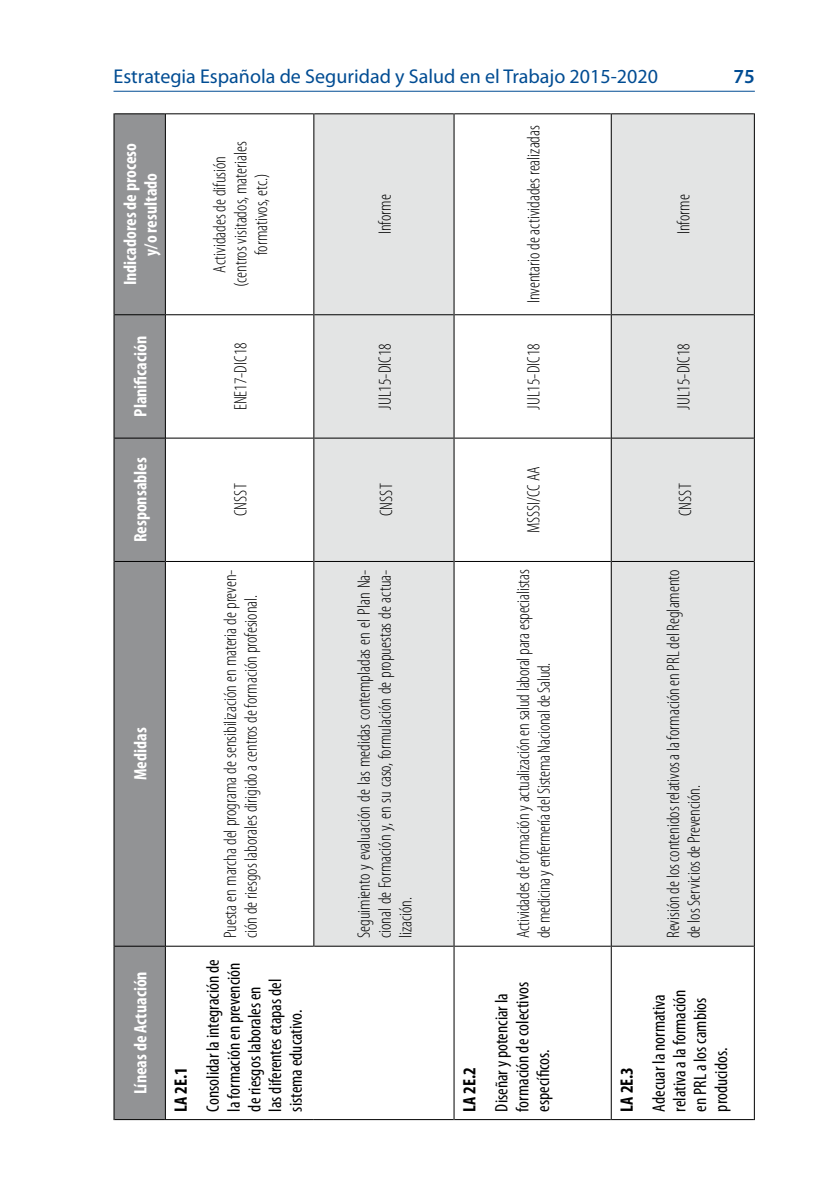
<style>
.page{position:relative;width:840px;height:1191px;background:#fff}
.page>*{position:absolute;margin:0;border:0;box-sizing:border-box;transform-origin:0 0}
.t1{font:20px "Myriad Pro";color:#004c93}
.t2{font:600 20px "Myriad Pro";color:#004c93}
.t3{font:300 condensed 18px/20.6px "Myriad Pro";color:#000}
.t4{font:condensed 18px/32px "Myriad Pro";color:#000}
.t5{font:700 condensed 18px "Myriad Pro";color:#fff}
.s1{font-weight:700}
</style>
<div class="page">
<hr style="left:113px;top:91px;width:641px;height:1px;background:#004c93">
<div style="left:114px;top:114px;width:51px;height:1005px;background:#929395"></div>
<svg style="left:314px;top:114px;width:439px;height:831px;fill:#e3e4e4"></svg>
<hr style="left:166px;top:1119px;width:148px;height:1px;background:#000">
<hr style="left:314px;top:1119px;width:139px;height:1px;background:#000">
<hr style="left:166px;top:945px;width:147px;height:1px;background:#000">
<hr style="left:166px;top:561px;width:147px;height:1px;background:#000">
<hr style="left:166px;top:437px;width:147px;height:1px;background:#000">
<hr style="left:166px;top:314px;width:147px;height:1px;background:#000">
<hr style="left:166px;top:113px;width:147px;height:1px;background:#000">
<hr style="left:313px;top:561px;width:1px;height:385px;background:#000">
<hr style="left:314px;top:945px;width:139px;height:1px;background:#000">
<hr style="left:313px;top:438px;width:1px;height:123px;background:#000">
<hr style="left:314px;top:561px;width:139px;height:1px;background:#000">
<hr style="left:313px;top:315px;width:1px;height:123px;background:#000">
<hr style="left:314px;top:437px;width:139px;height:1px;background:#000">
<hr style="left:313px;top:113px;width:1px;height:202px;background:#000">
<hr style="left:314px;top:314px;width:139px;height:1px;background:#000">
<hr style="left:314px;top:113px;width:139px;height:1px;background:#000">
<hr style="left:453px;top:946px;width:1px;height:174px;background:#000">
<hr style="left:454px;top:1119px;width:156px;height:1px;background:#000">
<hr style="left:453px;top:561px;width:1px;height:385px;background:#000">
<hr style="left:454px;top:945px;width:156px;height:1px;background:#000">
<hr style="left:453px;top:438px;width:1px;height:123px;background:#000">
<hr style="left:454px;top:561px;width:156px;height:1px;background:#000">
<hr style="left:453px;top:315px;width:1px;height:123px;background:#000">
<hr style="left:454px;top:437px;width:156px;height:1px;background:#000">
<hr style="left:453px;top:113px;width:1px;height:202px;background:#000">
<hr style="left:454px;top:314px;width:156px;height:1px;background:#000">
<hr style="left:454px;top:113px;width:156px;height:1px;background:#000">
<hr style="left:610px;top:946px;width:1px;height:174px;background:#000">
<hr style="left:611px;top:1119px;width:142px;height:1px;background:#000">
<hr style="left:610px;top:561px;width:1px;height:385px;background:#000">
<hr style="left:611px;top:945px;width:142px;height:1px;background:#000">
<hr style="left:610px;top:438px;width:1px;height:123px;background:#000">
<hr style="left:611px;top:561px;width:142px;height:1px;background:#000">
<hr style="left:610px;top:315px;width:1px;height:123px;background:#000">
<hr style="left:611px;top:437px;width:142px;height:1px;background:#000">
<hr style="left:610px;top:113px;width:1px;height:202px;background:#000">
<hr style="left:611px;top:314px;width:142px;height:1px;background:#000">
<hr style="left:611px;top:113px;width:142px;height:1px;background:#000">
<hr style="left:753px;top:946px;width:1px;height:174px;background:#000">
<hr style="left:753px;top:561px;width:1px;height:385px;background:#000">
<hr style="left:753px;top:438px;width:1px;height:123px;background:#000">
<hr style="left:753px;top:315px;width:1px;height:123px;background:#000">
<hr style="left:753px;top:113px;width:1px;height:202px;background:#000">
<hr style="left:113px;top:946px;width:1px;height:174px;background:#000">
<hr style="left:114px;top:1119px;width:51px;height:1px;background:#000">
<hr style="left:113px;top:561px;width:1px;height:385px;background:#000">
<hr style="left:114px;top:945px;width:51px;height:1px;background:#000">
<hr style="left:113px;top:438px;width:1px;height:123px;background:#000">
<hr style="left:114px;top:561px;width:51px;height:1px;background:#000">
<hr style="left:113px;top:315px;width:1px;height:123px;background:#000">
<hr style="left:114px;top:437px;width:51px;height:1px;background:#000">
<hr style="left:113px;top:113px;width:1px;height:202px;background:#000">
<hr style="left:114px;top:314px;width:51px;height:1px;background:#000">
<hr style="left:114px;top:113px;width:51px;height:1px;background:#000">
<hr style="left:165px;top:946px;width:1px;height:174px;background:#000">
<hr style="left:165px;top:561px;width:1px;height:385px;background:#000">
<hr style="left:165px;top:438px;width:1px;height:123px;background:#000">
<hr style="left:165px;top:315px;width:1px;height:123px;background:#000">
<hr style="left:165px;top:113px;width:1px;height:202px;background:#000">
<p class="t1" style="left:113px;top:65px;width:545px">Estrategia Española de Seguridad y Salud en el Trabajo 2015-2020</p>
<p class="t2" style="left:733px;top:65px;width:23px">75</p>
<p class="t5" style="left:120px;top:285px;width:144px;rotate:-90deg">Indicadores de proceso</p>
<p class="t5" style="left:141px;top:255px;width:84px;rotate:-90deg">y/o resultado</p>
<p class="t3" style="left:210px;top:273px;width:118px;rotate:-90deg">Actividades de difusión</p>
<p class="t3" style="left:230px;top:287px;width:147px;rotate:-90deg">(centros visitados, materiales</p>
<p class="t3" style="left:251px;top:255px;width:83px;rotate:-90deg">formativos, etc.)</p>
<p class="t5" style="left:130px;top:417px;width:82px;rotate:-90deg">Planificación</p>
<p class="t5" style="left:130px;top:542px;width:86px;rotate:-90deg">Responsables</p>
<p class="t5" style="left:130px;top:780px;width:54px;rotate:-90deg">Medidas</p>
<p class="t5" style="left:130px;top:1094px;width:124px;rotate:-90deg">Líneas de Actuación</p>
<p class="t3" style="left:230px;top:410px;width:69px;rotate:-90deg">ENE17-DIC18</p>
<p class="t3" style="left:230px;top:516px;width:34px;rotate:-90deg">CNSST</p>
<p class="t3" style="left:220px;top:938px;width:370px;rotate:-90deg">Puesta en marcha del programa de sensibilización en materia de preven-</p>
<p class="t3" style="left:241px;top:938px;width:345px;rotate:-90deg">ción de riesgos laborales dirigido a centros de formación profesional.</p>
<p class="t4" style="left:165px;top:1111px;width:154px;rotate:-90deg"><span class="s1">LA 2E.1<br></span>Consolidar la integración de</p>
<p class="t4" style="left:218px;top:1111px;width:151px;rotate:-90deg">la formación en prevención</p>
<p class="t4" style="left:265px;top:1111px;width:134px;line-height:20.6px;rotate:-90deg">las diferentes etapas del sistema educativo.</p>
<p class="t4" style="left:239px;top:1111px;width:126px;rotate:-90deg">de riesgos laborales en</p>
<p class="t3" style="left:374px;top:234px;width:41px;rotate:-90deg">Informe</p>
<p class="t3" style="left:374px;top:409px;width:68px;rotate:-90deg">JUL15-DIC18</p>
<p class="t3" style="left:376px;top:516px;width:34px;rotate:-90deg">CNSST</p>
<p class="t3" style="left:354px;top:938px;width:370px;rotate:-90deg">Seguimiento y evaluación de las medidas contempladas en el Plan Na&shy;cional de Formación y, en su caso, formulación de propuestas de actua-</p>
<p class="t3" style="left:395px;top:938px;width:43px;rotate:-90deg">lización.</p>
<p class="t3" style="left:523px;top:303px;width:180px;rotate:-90deg">Inventario de actividades realizadas</p>
<p class="t3" style="left:523px;top:409px;width:68px;rotate:-90deg">JUL15-DIC18</p>
<p class="t3" style="left:523px;top:533px;width:69px;rotate:-90deg">MSSSI/CC AA</p>
<p class="t3" style="left:513px;top:938px;width:370px;rotate:-90deg">Actividades de formación y actualización en salud laboral para especialistas</p>
<p class="t3" style="left:533px;top:938px;width:277px;rotate:-90deg">de medicina y enfermería del Sistema Nacional de Salud.</p>
<p class="t4" style="left:453px;top:1111px;width:120px;rotate:-90deg"><span class="s1">LA 2E.2<br></span>Diseñar y potenciar la</p>
<p class="t4" style="left:506px;top:1111px;width:131px;rotate:-90deg">formación de colectivos</p>
<p class="t4" style="left:527px;top:1111px;width:64px;rotate:-90deg">específicos.</p>
<p class="t3" style="left:673px;top:234px;width:41px;rotate:-90deg">Informe</p>
<p class="t3" style="left:673px;top:409px;width:68px;rotate:-90deg">JUL15-DIC18</p>
<p class="t3" style="left:674px;top:516px;width:34px;rotate:-90deg">CNSST</p>
<p class="t3" style="left:663px;top:938px;width:370px;rotate:-90deg">Revisión de los contenidos relativos a la formación en PRL del Reglamento</p>
<p class="t3" style="left:683px;top:938px;width:155px;rotate:-90deg">de los Servicios de Prevención.</p>
<p class="t4" style="left:663px;top:1111px;width:124px;rotate:-90deg">relativa a la formación</p>
<p class="t4" style="left:610px;top:1111px;width:119px;rotate:-90deg"><span class="s1">LA 2E.3<br></span>Adecuar la normativa</p>
<p class="t4" style="left:690px;top:1111px;width:115px;line-height:20.8px;rotate:-90deg">en PRL a los cambios producidos.</p>
</div>
